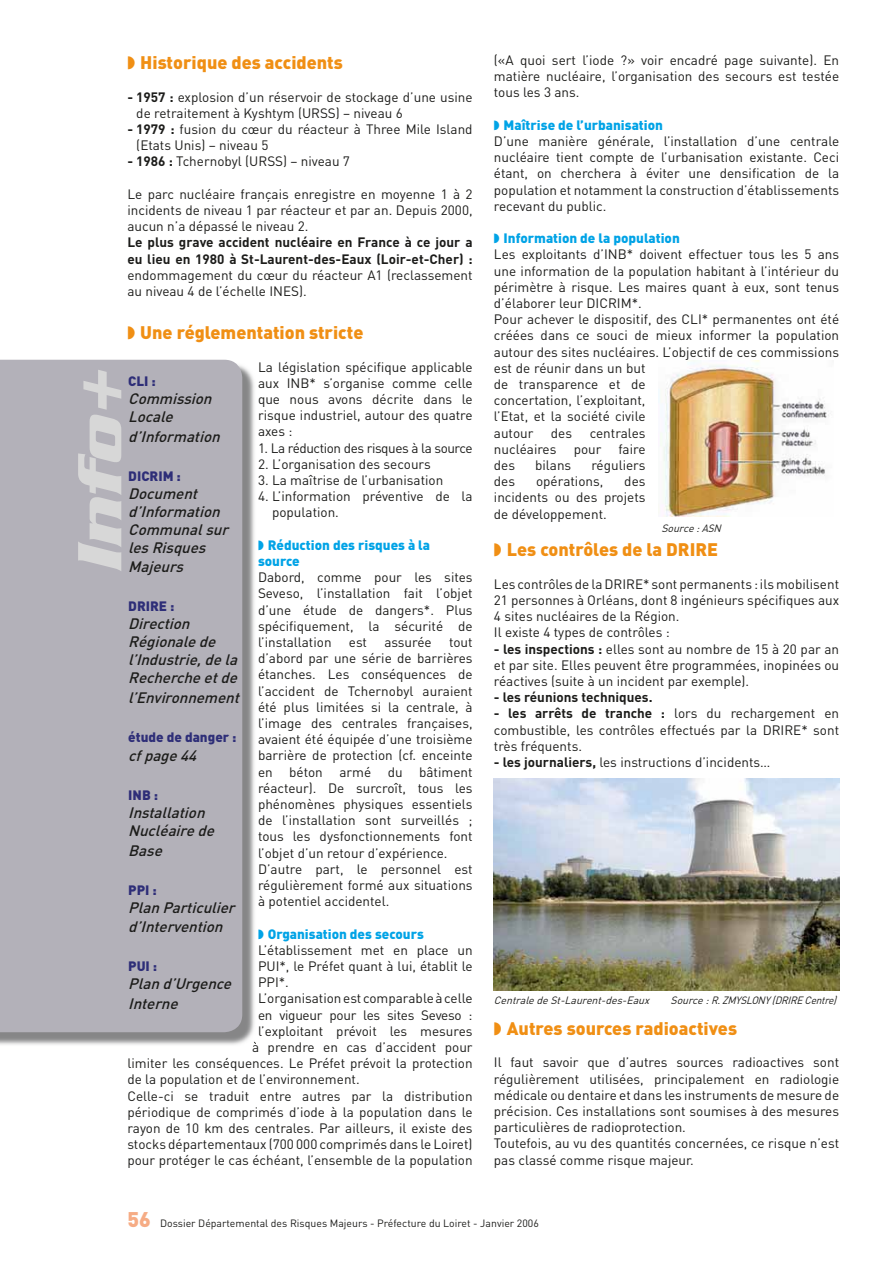
<style>
.page{position:relative;width:893px;height:1263px;background:#fff}
.page>*{position:absolute;margin:0;border:0;box-sizing:border-box;transform-origin:0 0}
.t1{font:italic 700 67.5px "Serpentine";color:#d7d7d7}
.t2{font:900 18px "DIN";color:#f08f14}
.t3{font:italic 500 15px/18px "DIN";color:#1c1c1a}
.t4{font:13.5px/16.2px "DIN";color:#1c1c1a}
.t5{font:700 13.5px/16.2px "DIN";color:#1c1c1a}
.t6{font:900 13.5px/16.2px "DIN";color:#00a3e6}
.t7{font:900 13.5px "DIN";color:#2e2e78}
.t8{font:13.5px "DIN";letter-spacing:-.03em;color:#1c1c1a}
.t9{font:13.5px "DIN";letter-spacing:-.02em;color:#1c1c1a}
.t10{font:10.5px "DIN";color:#1c1c1a}
.t11{font:italic 10.5px "DIN";color:#1c1c1a}
.s1{font-weight:700}
.s2{font-size:80.55px}
.s3{color:#00a3e6}
.s4{font-weight:900;color:#00a3e6}
.s5{font-weight:900;font-size:21px;color:#f6ac85}
</style>
<div class="page">
<img style="left:0;top:366px;width:255px;height:679px">
<svg style="left:253px;top:1042px;width:4px;height:4px"></svg>
<div style="left:0;top:360px;width:242px;height:672px;background:#b3b1b9"></div>
<img style="left:658px;top:360px;width:171px;height:156px">
<img style="left:494px;top:778px;width:345px;height:213px">
<h2 class="t2" style="left:127px;top:56px;width:217px">◗ Historique des accidents</h2>
<p class="t4" style="left:136px;top:90px;width:338px;text-indent:-9px"><span class="s1">- 1957 :</span> explosion d’un réservoir de stockage d’une usine de retraitement à Kyshtym (URSS) – niveau 6</p>
<p class="t4" style="left:136px;top:122px;width:338px;text-indent:-9px"><span class="s1">- 1979 :</span> fusion du cœur du réacteur à Three Mile Island (Etats Unis) – niveau 5</p>
<p class="t4" style="left:127px;top:155px;width:224px"><span class="s1">- 1986 :</span> Tchernobyl (URSS) – niveau 7</p>
<p class="t4" style="left:127px;top:187px;width:347px;text-align:justify">Le parc nucléaire français enregistre en moyenne 1 à 2 incidents de niveau 1 par réacteur et par an. Depuis 2000, aucun n’a dépassé le niveau 2.</p>
<p class="t5" style="left:127px;top:236px;width:347px">Le plus grave accident nucléaire en France à ce jour a eu lieu en 1980 à St-Laurent-des-Eaux (Loir-et-Cher) :</p>
<p class="t4" style="left:127px;top:268px;width:347px">endommagement du cœur du réacteur A1 (reclassement au niveau 4 de l’échelle INES).</p>
<h2 class="t2" style="left:127px;top:326px;width:237px">◗ Une réglementation stricte</h2>
<p class="t4" style="left:258px;top:360px;width:216px;text-align:justify">La législation spécifique applicable aux INB* s’organise comme celle que nous avons décrite dans le risque industriel, autour des quatre axes :</p>
<p class="t8" style="left:258px;top:443px;width:216px">1. La réduction des risques à la source</p>
<p class="t4" style="left:258px;top:457px;width:174px">2. L’organisation des secours</p>
<p class="t4" style="left:258px;top:473px;width:187px">3. La maîtrise de l’urbanisation</p>
<p class="t4" style="left:272px;top:490px;width:202px;text-indent:-14px">4. L’information préventive de la population.</p>
<p class="t6" style="left:258px;top:538px;width:174px">◗ Réduction des risques à la source</p>
<p class="t4" style="left:258px;top:571px;width:216px;text-align:justify">Dabord, comme pour les sites Seveso, l’installation fait l’objet d’une étude de dangers*. Plus spécifiquement, la sécurité de l’installation</p>
<h1 class="t1" style="left:78px;top:575px;width:207px;rotate:-90deg">Info<span class="s2">+</span></h1>
<p class="t7" style="left:128px;top:376px;width:29px">CLI :</p>
<p class="t3" style="left:128px;top:391px;width:88px">Commission<br>Locale</p>
<p class="t3" style="left:128px;top:429px;width:97px">d’Information</p>
<p class="t7" style="left:128px;top:471px;width:54px">DICRIM :</p>
<p class="t3" style="left:128px;top:486px;width:105px">Document d’Information<br>Communalsur les Risques</p>
<p class="t3" style="left:128px;top:559px;width:60px">Majeurs</p>
<p class="t7" style="left:128px;top:601px;width:48px">DRIRE :</p>
<p class="t3" style="left:128px;top:616px;width:114px">Direction<br>Régionale de l’Industrie,de la<br>Recherche etde</p>
<p class="t3" style="left:128px;top:690px;width:116px">l’Environnement</p>
<p class="t7" style="left:128px;top:732px;width:110px">étude de danger :</p>
<p class="t3" style="left:128px;top:748px;width:73px">cfpage 44</p>
<p class="t7" style="left:128px;top:790px;width:31px">INB :</p>
<p class="t3" style="left:128px;top:805px;width:91px">Installation<br>Nucléaire de</p>
<p class="t3" style="left:128px;top:843px;width:39px">Base</p>
<p class="t7" style="left:128px;top:885px;width:30px">PPI :</p>
<p class="t3" style="left:128px;top:899px;width:111px;line-height:19.5px">Plan Particulier d’Intervention</p>
<p class="t7" style="left:128px;top:961px;width:30px">PUI :</p>
<p class="t3" style="left:128px;top:976px;width:108px;line-height:19.5px">Plan d’Urgence<br>Interne</p>
<p class="t4" style="left:349px;top:635px;width:20px">est</p>
<p class="t4" style="left:384px;top:635px;width:49px">assurée</p>
<p class="t4" style="left:258px;top:635px;width:216px;text-indent:191px">tout d’abord par une série de barrières étanches. Les conséquences de l’accident de Tchernobyl auraient été plus limitées si la centrale, à l’image des centrales françaises, avaient été équipée d’une troisième barrière de protection (cf. enceinte en béton armé du bâtiment réacteur). De surcroît, tous les phénomènes physiques essentiels de l’installation sont surveillés ; tous les dysfonctionnements font l’objet d’un retour d’expérience.<br>D’autre part, le personnel est régulièrement formé aux situations à potentiel accidentel.</p>
<p class="t6" style="left:258px;top:927px;width:167px">◗ Organisation des secours</p>
<p class="t4" style="left:258px;top:943px;width:216px">L’établissement met en place un</p>
<p class="t4" style="left:258px;top:959px;width:216px">PUI*, le Préfet quant à lui, établit le</p>
<p class="t4" style="left:258px;top:976px;width:32px">PPI*.</p>
<p class="t4" style="left:258px;top:992px;width:216px">L’organisation est comparable à celle</p>
<p class="t9" style="left:258px;top:1010px;width:216px">en vigueur pour les sites Seveso :</p>
<p class="t4" style="left:258px;top:1024px;width:216px">l’exploitant prévoit les mesures</p>
<p class="t4" style="left:252px;top:1040px;width:222px">à prendre en cas d’accident pour</p>
<p class="t4" style="left:127px;top:1057px;width:347px">limiter les conséquences. Le Préfet prévoit la protection</p>
<p class="t4" style="left:127px;top:1073px;width:234px">de la population et de l’environnement.</p>
<p class="t4" style="left:127px;top:1089px;width:347px">Celle-ci se traduit entre autres par la distribution</p>
<p class="t4" style="left:127px;top:1105px;width:347px">périodique de comprimés d’iode à la population dans le</p>
<p class="t4" style="left:127px;top:1121px;width:347px">rayon de 10 km des centrales. Par ailleurs, il existe des</p>
<p class="t4" style="left:127px;top:1138px;width:347px">stocks départementaux (700 000 comprimés dans le Loiret)</p>
<p class="t4" style="left:127px;top:1154px;width:347px">pour protéger le cas échéant, l’ensemble de la population</p>
<p class="t4" style="left:494px;top:54px;width:347px;text-align:justify">(«A quoi sert l’iode ?» voir encadré page suivante). En matière nucléaire, l’organisation des secours est testée tous les 3 ans.</p>
<p class="t4" style="left:494px;top:118px;width:347px"><span class="s3">◗</span> <span class="s4">Maîtrise de l’urbanisation<br></span>D’une manière générale, l’installation d’une centrale nucléaire tient compte de l’urbanisation existante. Ceci étant, on cherchera à éviter une densification de la population et notamment la construction d’établissements recevant du public.</p>
<p class="t4" style="left:494px;top:232px;width:347px"><span class="s3">◗</span> <span class="s4">Information de la population<br></span>Les exploitants d’INB* doivent effectuer tous les 5 ans une information de la population habitant à l’intérieur du périmètre à risque. Les maires quant à eux, sont tenus d’élaborer leur DICRIM*.<br>Pour achever le dispositif, des CLI* permanentes ont été créées dans ce souci de mieux informer la population autour des sites nucléaires. L’objectif de ces commissions est de réunir dans un but<br>de transparence et de<br>concertation, l’exploitant,<br>l’Etat, et la société civile<br>autour</p>
<p class="t4" style="left:551px;top:426px;width:23px">des</p>
<p class="t4" style="left:589px;top:426px;width:57px">centrales</p>
<p class="t4" style="left:494px;top:442px;width:64px">nucléaires</p>
<p class="t4" style="left:573px;top:442px;width:29px">pour</p>
<p class="t4" style="left:618px;top:442px;width:28px">faire</p>
<p class="t4" style="left:494px;top:459px;width:23px">des</p>
<p class="t4" style="left:535px;top:459px;width:38px">bilans</p>
<p class="t4" style="left:591px;top:459px;width:56px">réguliers</p>
<p class="t4" style="left:494px;top:475px;width:23px">des</p>
<p class="t4" style="left:536px;top:475px;width:69px">opérations,</p>
<p class="t4" style="left:494px;top:475px;width:153px;text-align:justify;text-indent:130px">des incidents ou des projets de développement.</p>
<h2 class="t2" style="left:494px;top:544px;width:226px">◗ Les contrôles de la DRIRE</h2>
<p class="t4" style="left:494px;top:577px;width:347px">Les contrôles de la DRIRE* sont permanents : ils mobilisent 21 personnes à Orléans, dont 8 ingénieurs spécifiques aux 4 sites nucléaires de la Région.<br>Il existe 4 types de contrôles :</p>
<p class="t4" style="left:494px;top:642px;width:347px;text-align:justify"><span class="s1">- les inspections :</span> elles sont au nombre de 15 à 20 par an et par site. Elles peuvent être programmées, inopinées ou réactives (suite à un incident par exemple).</p>
<p class="t5" style="left:494px;top:691px;width:160px">- les réunions techniques.</p>
<p class="t4" style="left:494px;top:707px;width:347px;text-align:justify"><span class="s1">- les arrêts de tranche :</span> lors du rechargement en combustible, les contrôles effectués par la DRIRE* sont très fréquents.</p>
<p class="t4" style="left:494px;top:756px;width:278px"><span class="s1">- les journaliers,</span> les instructions d’incidents…</p>
<p class="t11" style="left:661px;top:524px;width:64px">Source :ASN</p>
<p class="t11" style="left:494px;top:997px;width:159px">Centrale de St-Laurent-des-Eaux</p>
<p class="t11" style="left:670px;top:997px;width:170px">Source :R.ZMYSLONY (DRIRE Centre)</p>
<h2 class="t2" style="left:494px;top:1022px;width:245px">◗ Autres sources radioactives</h2>
<p class="t4" style="left:494px;top:1056px;width:347px">Il faut savoir que d’autres sources radioactives sont régulièrement utilisées, principalement en radiologie médicale ou dentaire et dans les instruments de mesure de précision. Ces installations sont soumises à des mesures particulières de radioprotection.<br>Toutefois, au vu des quantités concernées, ce risque n’est pas classé comme risque majeur.</p>
<p class="t10" style="left:127px;top:1219px;width:413px"><span class="s5">56</span> Dossier Départemental des Risques Majeurs - Préfecture du Loiret - Janvier 2006</p>
</div>
